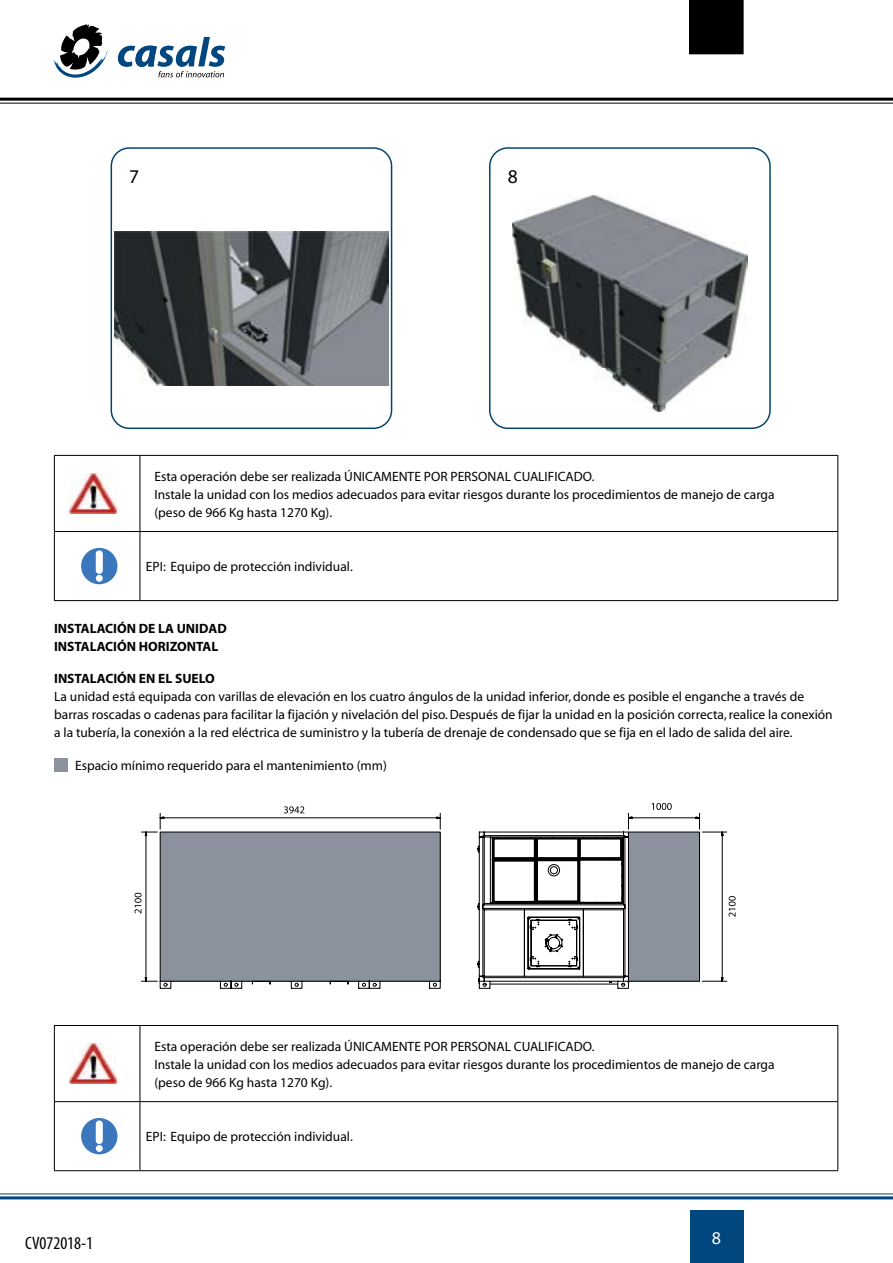
<style>
.page{position:relative;width:893px;height:1263px;background:#fff}
.page>*{position:absolute;margin:0;border:0;box-sizing:border-box;transform-origin:0 0}
.t1{font:19.5px "Myriad";color:#000}
.t2{font:condensed 18px "Myriad";color:#000}
.t3{font:18px "Myriad";color:#fff}
.t4{font:13.5px/18px "Myriad";color:#000}
.t5{font:700 13.5px/18px "Myriad";color:#000}
</style>
<div class="page">
<svg style="left:118px;top:37px;width:107px;height:40px"></svg>
<svg style="left:54px;top:24px;width:54px;height:54px"></svg>
<div style="left:689px;top:0;width:54px;height:54px;background:#000"></div>
<div style="left:690px;top:1210px;width:53px;height:53px;background:#00467f"></div>
<hr style="left:0;top:98px;width:893px;height:3px;background:#000">
<hr style="left:0;top:103px;width:893px;height:1px;background:#000">
<hr style="left:0;top:1193px;width:893px;height:1px;background:#00467f">
<hr style="left:0;top:1196px;width:893px;height:3px;background:#00467f">
<div style="left:111px;top:147px;width:281px;height:282px;border:2px solid #05446b;border-radius:18px"></div>
<div style="left:489px;top:147px;width:282px;height:282px;border:2px solid #05446b;border-radius:18px"></div>
<svg style="left:160px;top:984px;width:469px;height:5px"></svg>
<svg style="left:134px;top:803px;width:602px;height:181px"></svg>
<img style="left:114px;top:231px;width:274px;height:155px">
<img style="left:512px;top:195px;width:235px;height:216px">
<hr style="left:54px;top:455px;width:86px;height:1px;background:#000">
<hr style="left:54px;top:456px;width:1px;height:75px;background:#000">
<hr style="left:140px;top:455px;width:698px;height:1px;background:#000">
<hr style="left:140px;top:456px;width:1px;height:75px;background:#000">
<hr style="left:837px;top:456px;width:1px;height:75px;background:#000">
<hr style="left:54px;top:531px;width:86px;height:1px;background:#000">
<hr style="left:54px;top:532px;width:1px;height:68px;background:#000">
<hr style="left:140px;top:531px;width:698px;height:1px;background:#000">
<hr style="left:140px;top:532px;width:1px;height:68px;background:#000">
<hr style="left:837px;top:532px;width:1px;height:68px;background:#000">
<hr style="left:54px;top:600px;width:86px;height:1px;background:#000">
<hr style="left:140px;top:600px;width:698px;height:1px;background:#000">
<img style="left:69px;top:474px;width:48px;height:39px">
<div style="left:81px;top:548px;width:36px;height:36px;background:#3b77bc;border-radius:50%"></div>
<div style="left:96px;top:550px;width:7px;height:24px;background:#fff;border-radius:4px"></div>
<div style="left:96px;top:575px;width:7px;height:7px;background:#fff;border-radius:50%"></div>
<hr style="left:54px;top:1025px;width:86px;height:1px;background:#000">
<hr style="left:54px;top:1026px;width:1px;height:75px;background:#000">
<hr style="left:140px;top:1025px;width:698px;height:1px;background:#000">
<hr style="left:140px;top:1026px;width:1px;height:75px;background:#000">
<hr style="left:837px;top:1026px;width:1px;height:75px;background:#000">
<hr style="left:54px;top:1101px;width:86px;height:1px;background:#000">
<hr style="left:54px;top:1102px;width:1px;height:68px;background:#000">
<hr style="left:140px;top:1101px;width:698px;height:1px;background:#000">
<hr style="left:140px;top:1102px;width:1px;height:68px;background:#000">
<hr style="left:837px;top:1102px;width:1px;height:68px;background:#000">
<hr style="left:54px;top:1170px;width:86px;height:1px;background:#000">
<hr style="left:140px;top:1170px;width:698px;height:1px;background:#000">
<img style="left:69px;top:1044px;width:48px;height:39px">
<div style="left:81px;top:1118px;width:36px;height:36px;background:#3b77bc;border-radius:50%"></div>
<div style="left:96px;top:1120px;width:7px;height:24px;background:#fff;border-radius:4px"></div>
<div style="left:96px;top:1145px;width:7px;height:7px;background:#fff;border-radius:50%"></div>
<div style="left:54px;top:759px;width:14px;height:13px;background:#8b929e"></div>
<h1 class="t1" style="left:129px;top:167px;width:12px">7</h1>
<h1 class="t1" style="left:508px;top:167px;width:12px">8</h1>
<p class="t4" style="left:154px;top:468px;width:622px">Esta operación debe ser realizada ÚNICAMENTE POR PERSONAL CUALIFICADO.<br>Instale la unidad con los medios adecuados para evitar riesgos durante los procedimientos de manejo de carga (peso de 966 Kg hasta 1270 Kg).</p>
<p class="t4" style="left:146px;top:558px;width:208px">EPI: Equipo de protección individual.</p>
<p class="t5" style="left:54px;top:619px;width:174px">INSTALACIÓN DE LA UNIDAD<br>INSTALACIÓN HORIZONTAL</p>
<p class="t5" style="left:54px;top:669px;width:162px">INSTALACIÓN EN EL SUELO</p>
<p class="t4" style="left:54px;top:688px;width:780px">La unidad está equipada con varillas de elevación en los cuatro ángulos de la unidad inferior, donde es posible el enganche a través de barras roscadas o cadenas para facilitar la fijación y nivelación del piso. Después de fijar la unidad en la posición correcta, realice la conexión a la tubería, la conexión a la red eléctrica de suministro y la tubería de drenaje de condensado que se fija en el lado de salida del aire.</p>
<p class="t4" style="left:75px;top:757px;width:313px">Espacio mínimo requerido para el mantenimiento (mm)</p>
<p class="t4" style="left:154px;top:1038px;width:622px">Esta operación debe ser realizada ÚNICAMENTE POR PERSONAL CUALIFICADO.<br>Instale la unidad con los medios adecuados para evitar riesgos durante los procedimientos de manejo de carga (peso de 966 Kg hasta 1270 Kg).</p>
<h2 class="t2" style="left:25px;top:1234px;width:69px">CV072018-1</h2>
<p class="t4" style="left:146px;top:1128px;width:208px">EPI: Equipo de protección individual.</p>
<h2 class="t3" style="left:712px;top:1228px;width:11px">8</h2>
</div>
